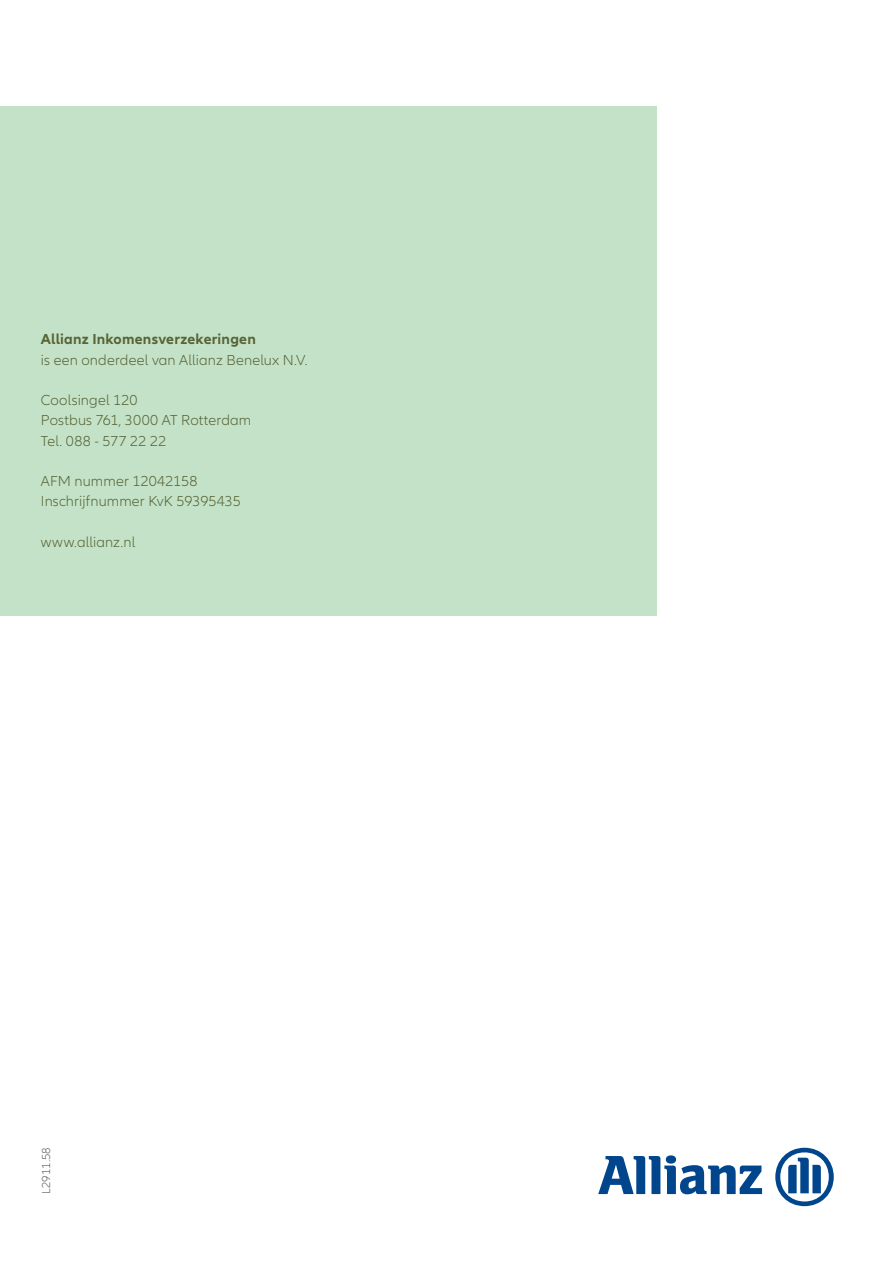
<style>
.page{position:relative;width:893px;height:1263px;background:#fff}
.page>*{position:absolute;margin:0;border:0;box-sizing:border-box;transform-origin:0 0}
.Copy{font:300 15px "Allianz Neo";letter-spacing:.005em;color:#586337}
.Copy-2{font:700 15px "Allianz Neo";letter-spacing:.015em;color:#586337}
.Druknummer{font:300 12px "Allianz Neo";color:#636366}
</style>
<div class="page">
<div style="left:0;top:106px;width:656px;height:510px;background:#c3e2c7"></div>
<svg style="left:598px;top:1155px;width:164px;height:39px"></svg>
<svg style="left:775px;top:1148px;width:59px;height:58px"></svg>
<p class="Copy-2" style="left:41px;top:331px;width:216px">Allianz Inkomensverzekeringen</p>
<p class="Copy" style="left:41px;top:351px;width:268px">is een onderdeel van Allianz Benelux N.V.</p>
<p class="Copy" style="left:41px;top:392px;width:98px">Coolsingel 120</p>
<p class="Copy" style="left:41px;top:412px;width:212px">Postbus 761, 3000 AT Rotterdam</p>
<p class="Copy" style="left:41px;top:432px;width:127px">Tel. 088 - 577 22 22</p>
<p class="Copy" style="left:41px;top:473px;width:158px">AFM nummer 12042158</p>
<p class="Copy" style="left:41px;top:493px;width:201px">Inschrijfnummer KvK 59395435</p>
<p class="Copy" style="left:41px;top:533px;width:96px">www.allianz.nl</p>
<p class="Druknummer" style="left:39px;top:1193px;width:48px;rotate:-90deg">L2911.58</p>
</div>
